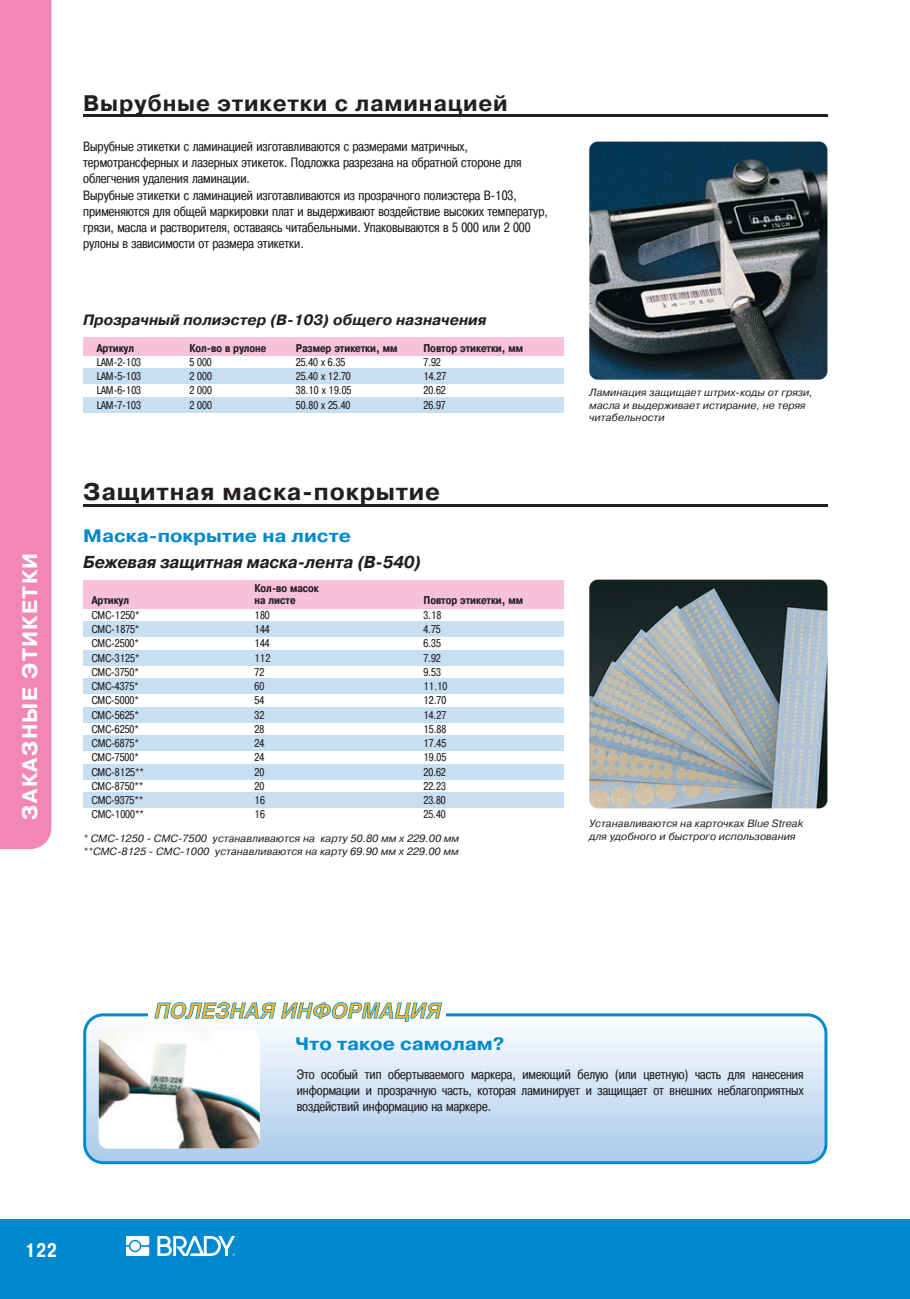
<style>
.page{position:relative;width:910px;height:1299px;background:#fff}
.page>*{position:absolute;margin:0;border:0;box-sizing:border-box;transform-origin:0 0}
.t1{font:700 24px "Pragmatica C";letter-spacing:.035em;color:#231f20}
.t2{font:700 22.5px "Pragmatica C";letter-spacing:.035em;color:#231f20}
.t3{font:700 21px "Pragmatica C";letter-spacing:.065em;color:#fff}
.t4{font:700 19.5px "Pragmatica Cond C";color:#fff;scale:.95 1}
.t5{font:700 18px "Pragmatica C";color:#0089cf;scale:1.1 1}
.t6{font:italic 700 17.25px "Pragmatica C";letter-spacing:-.005em;color:#231f20;scale:.95 1}
.t7{font:italic 700 15px "Pragmatica C";color:#231f20}
.t8{font:13.5px/16.2px "Pragmatica Cond C";color:#231f20}
.t9{font:11.25px "Pragmatica Cond C";color:#231f20}
.t10{font:700 11.25px "Pragmatica Cond C";color:#231f20}
.t11{font:italic 10.5px/12.6px "Pragmatica C";color:#231f20}
</style>
<div class="page">
<hr style="left:83px;top:115px;width:744px;height:2px;background:#231f20">
<div style="left:0;top:0;width:51px;height:849px;background:#f287b6"></div>
<div style="left:0;top:1219px;width:910px;height:80px;background:#0089cf"></div>
<svg style="left:157px;top:1236px;width:78px;height:20px"></svg>
<svg style="left:126px;top:1236px;width:23px;height:20px"></svg>
<img style="left:589px;top:142px;width:238px;height:238px">
<div style="left:83px;top:337px;width:481px;height:18px;background:#f7c1d9"></div>
<div style="left:83px;top:581px;width:481px;height:28px;background:#f7c1d9"></div>
<div style="left:83px;top:369px;width:481px;height:15px;background:#c7dff2"></div>
<div style="left:83px;top:397px;width:481px;height:15px;background:#c7dff2"></div>
<div style="left:83px;top:622px;width:481px;height:15px;background:#c7dff2"></div>
<div style="left:83px;top:650px;width:481px;height:15px;background:#c7dff2"></div>
<div style="left:83px;top:679px;width:481px;height:15px;background:#c7dff2"></div>
<div style="left:83px;top:707px;width:481px;height:15px;background:#c7dff2"></div>
<div style="left:83px;top:736px;width:481px;height:15px;background:#c7dff2"></div>
<div style="left:83px;top:764px;width:481px;height:15px;background:#c7dff2"></div>
<div style="left:83px;top:793px;width:481px;height:15px;background:#c7dff2"></div>
<img style="left:589px;top:579px;width:238px;height:229px">
<hr style="left:83px;top:504px;width:744px;height:2px;background:#231f20">
<svg style="left:83px;top:1013px;width:744px;height:151px"></svg>
<img style="left:99px;top:1030px;width:161px;height:118px">
<div style="left:148px;top:1002px;width:298px;height:15px;background:#fff"></div>
<svg style="left:154px;top:1002px;width:288px;height:20px"></svg>
<h3 class="t3" style="left:23px;top:819px;width:268px;rotate:-90deg">ЗАКАЗНЫЕ ЭТИКЕТКИ</h3>
<h2 class="t2" style="left:83px;top:95px;width:426px">Вырубные этикетки с ламинацией</h2>
<p class="t8" style="left:83px;top:139px;width:466px">Вырубные этикетки с ламинацией изготавливаются с размерами матричных, термотрансферных и лазерных этикеток. Подложка разрезана на обратной стороне для облегчения удаления ламинации.<br>Вырубные этикетки с ламинацией изготавливаются из прозрачного полиэстера В-103, применяются для общей маркировки плат и выдерживают воздействие высоких температур, грязи, масла и растворителя, оставаясь читабельными. Упаковываются в 5 000 или 2 000 рулоны в зависимости от размера этикетки.</p>
<p class="t7" style="left:83px;top:315px;width:405px">Прозрачный полиэстер (В-103) общего назначения</p>
<p class="t10" style="left:97px;top:344px;width:39px">Артикул</p>
<p class="t10" style="left:189px;top:344px;width:78px">Кол-во в рулоне</p>
<p class="t10" style="left:296px;top:344px;width:103px">Размер этикетки, мм</p>
<p class="t10" style="left:423px;top:344px;width:101px">Повтор этикетки, мм</p>
<p class="t9" style="left:97px;top:358px;width:46px">LAM-2-103</p>
<p class="t9" style="left:189px;top:358px;width:24px">5 000</p>
<p class="t9" style="left:296px;top:358px;width:51px">25.40 x 6.35</p>
<p class="t9" style="left:423px;top:358px;width:19px">7.92</p>
<p class="t9" style="left:97px;top:372px;width:46px">LAM-5-103</p>
<p class="t9" style="left:189px;top:372px;width:24px">2 000</p>
<p class="t9" style="left:296px;top:372px;width:57px">25.40 x 12.70</p>
<p class="t9" style="left:423px;top:372px;width:24px">14.27</p>
<p class="t9" style="left:97px;top:386px;width:46px">LAM-6-103</p>
<p class="t9" style="left:189px;top:386px;width:24px">2 000</p>
<p class="t9" style="left:296px;top:386px;width:57px">38.10 x 19.05</p>
<p class="t9" style="left:423px;top:386px;width:24px">20.62</p>
<p class="t9" style="left:97px;top:401px;width:46px">LAM-7-103</p>
<p class="t9" style="left:189px;top:401px;width:24px">2 000</p>
<p class="t9" style="left:296px;top:401px;width:56px">50.80 x 25.40</p>
<p class="t9" style="left:423px;top:401px;width:24px">26.97</p>
<h1 class="t1" style="left:83px;top:484px;width:359px">Защитная маска-покрытие</h1>
<h3 class="t5" style="left:83px;top:529px;width:245px">Маска-покрытие на листе</h3>
<p class="t6" style="left:83px;top:556px;width:357px">Бежевая защитная маска-лента (В-540)</p>
<p class="t10" style="left:255px;top:584px;width:66px">Кол-во масок</p>
<p class="t10" style="left:92px;top:596px;width:39px">Артикул</p>
<p class="t10" style="left:255px;top:596px;width:43px">на листе</p>
<p class="t10" style="left:423px;top:596px;width:101px">Повтор этикетки, мм</p>
<p class="t9" style="left:92px;top:611px;width:49px">CMC-1250*</p>
<p class="t9" style="left:255px;top:611px;width:17px">180</p>
<p class="t9" style="left:423px;top:611px;width:20px">3.18</p>
<p class="t9" style="left:92px;top:625px;width:49px">CMC-1875*</p>
<p class="t9" style="left:255px;top:625px;width:17px">144</p>
<p class="t9" style="left:423px;top:625px;width:19px">4.75</p>
<p class="t9" style="left:92px;top:639px;width:49px">CMC-2500*</p>
<p class="t9" style="left:255px;top:639px;width:17px">144</p>
<p class="t9" style="left:423px;top:639px;width:19px">6.35</p>
<p class="t9" style="left:92px;top:653px;width:49px">CMC-3125*</p>
<p class="t9" style="left:254px;top:653px;width:17px">112</p>
<p class="t9" style="left:423px;top:653px;width:19px">7.92</p>
<p class="t9" style="left:92px;top:668px;width:49px">CMC-3750*</p>
<p class="t9" style="left:255px;top:668px;width:11px">72</p>
<p class="t9" style="left:423px;top:668px;width:19px">9.53</p>
<p class="t9" style="left:92px;top:682px;width:49px">CMC-4375*</p>
<p class="t9" style="left:255px;top:682px;width:11px">60</p>
<p class="t9" style="left:423px;top:682px;width:26px">11.10</p>
<p class="t9" style="left:92px;top:696px;width:49px">CMC-5000*</p>
<p class="t9" style="left:255px;top:696px;width:11px">54</p>
<p class="t9" style="left:423px;top:696px;width:24px">12.70</p>
<p class="t9" style="left:92px;top:710px;width:49px">CMC-5625*</p>
<p class="t9" style="left:255px;top:710px;width:11px">32</p>
<p class="t9" style="left:423px;top:710px;width:24px">14.27</p>
<p class="t9" style="left:92px;top:725px;width:49px">CMC-6250*</p>
<p class="t9" style="left:255px;top:725px;width:11px">28</p>
<p class="t9" style="left:423px;top:725px;width:24px">15.88</p>
<p class="t9" style="left:92px;top:739px;width:49px">CMC-6875*</p>
<p class="t9" style="left:255px;top:739px;width:11px">24</p>
<p class="t9" style="left:423px;top:739px;width:24px">17.45</p>
<p class="t9" style="left:92px;top:753px;width:49px">CMC-7500*</p>
<p class="t9" style="left:255px;top:753px;width:11px">24</p>
<p class="t9" style="left:423px;top:753px;width:24px">19.05</p>
<p class="t9" style="left:92px;top:767px;width:54px">CMC-8125**</p>
<p class="t9" style="left:255px;top:767px;width:11px">20</p>
<p class="t9" style="left:423px;top:767px;width:24px">20.62</p>
<p class="t9" style="left:92px;top:782px;width:53px">CMC-8750**</p>
<p class="t9" style="left:255px;top:782px;width:11px">20</p>
<p class="t9" style="left:423px;top:782px;width:24px">22.23</p>
<p class="t9" style="left:92px;top:796px;width:53px">CMC-9375**</p>
<p class="t9" style="left:255px;top:796px;width:12px">16</p>
<p class="t9" style="left:423px;top:796px;width:24px">23.80</p>
<p class="t9" style="left:92px;top:810px;width:54px">CMC-1000**</p>
<p class="t9" style="left:255px;top:810px;width:12px">16</p>
<p class="t9" style="left:423px;top:810px;width:24px">25. 40</p>
<p class="t11" style="left:83px;top:833px;width:378px">* CMC-1250 - CMC-7500 устанавливаются на карту 50.80 мм x 229.00 мм **CMC-8125 - CMC-1000 устанавливаются на карту 69.90 мм x 229.00 мм</p>
<p class="t11" style="left:589px;top:387px;width:225px">Ламинация защищает штрих-коды от грязи, масла и выдерживает истирание, не теряя читабельности</p>
<p class="t11" style="left:589px;top:818px;width:216px">Устанавливаются на карточках Blue Streak для удобного и быстрого использования</p>
<h3 class="t4" style="left:25px;top:1243px;width:35px">122</h3>
<h3 class="t5" style="left:295px;top:1037px;width:191px">Что такое самолам?</h3>
<p class="t8" style="left:297px;top:1067px;width:508px;text-align:justify">Это особый тип обертываемого маркера, имеющий белую (или цветную) часть для нанесения информации и прозрачную часть, которая ламинирует и защищает от внешних неблагоприятных воздействий информацию на маркере.</p>
</div>
